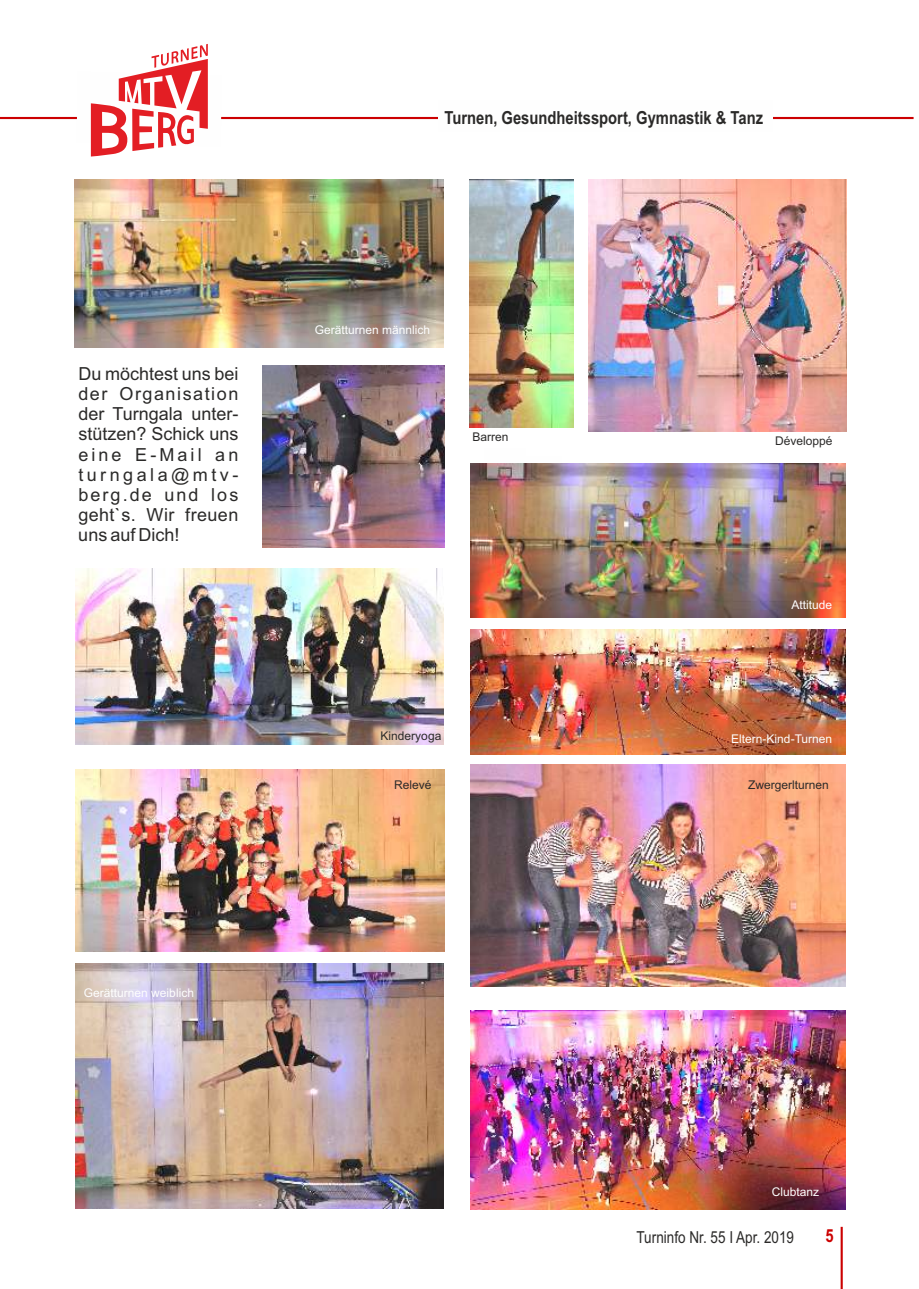
<style>
.page{position:relative;width:919px;height:1289px;background:#fff}
.page>*{position:absolute;margin:0;border:0;box-sizing:border-box;transform-origin:0 0}
.t1{font:18px/20.1px "Arial";letter-spacing:.115em;color:#2b2a29;text-align:justify}
.t2{font:700 18px "Arial Narrow";color:#2b2a29}
.t3{font:700 18px "Arial Narrow";color:#cc0001}
.t4{font:16.5px "Arial Narrow";color:#2b2a29}
.t5{font:12px "Arial";color:#fefefe}
.t6{font:12px "Arial";color:#2b2a29}
</style>
<div class="page">
<hr style="left:0;top:117px;width:913px;height:2px;background:#cc0001">
<div style="left:438px;top:100px;width:334px;height:31px;background:#fefefe"></div>
<hr style="left:840px;top:1226px;width:2px;height:62px;background:#cc0001">
<svg style="left:76px;top:44px;width:146px;height:112px"></svg>
<img style="left:75px;top:180px;width:369px;height:168px">
<img style="left:75px;top:963px;width:369px;height:245px">
<img style="left:588px;top:180px;width:258px;height:251px">
<img style="left:470px;top:464px;width:375px;height:153px">
<img style="left:263px;top:366px;width:181px;height:181px">
<img style="left:470px;top:629px;width:375px;height:125px">
<img style="left:470px;top:764px;width:375px;height:222px">
<img style="left:470px;top:1010px;width:375px;height:199px">
<img style="left:75px;top:769px;width:369px;height:182px">
<img style="left:75px;top:569px;width:369px;height:175px">
<img style="left:469px;top:179px;width:104px;height:248px">
<p class="t2" style="left:444px;top:111px;width:320px">Turnen, Gesundheitssport, Gymnastik &amp; Tanz</p>
<p class="t1" style="left:78px;top:365px;width:161px">Du möchtest uns bei der Organisation der Turngala unter&shy;stützen? Schick uns eine E-Mail an turngala@mtv&shy;berg.de und los geht`s. Wir freuen uns auf Dich!</p>
<p class="t5" style="left:315px;top:325px;width:117px">Gerätturnen männlich</p>
<p class="t6" style="left:472px;top:432px;width:38px">Barren</p>
<p class="t6" style="left:380px;top:731px;width:62px">Kinderyoga</p>
<p class="t6" style="left:394px;top:780px;width:39px">Relevé</p>
<p class="t5" style="left:84px;top:987px;width:112px">Gerätturnen weiblich</p>
<p class="t6" style="left:775px;top:436px;width:59px">Développé</p>
<p class="t5" style="left:791px;top:600px;width:42px">Attitude</p>
<p class="t5" style="left:731px;top:734px;width:102px">Eltern-Kind-Turnen</p>
<p class="t6" style="left:748px;top:780px;width:82px">Zwergerlturnen</p>
<p class="t5" style="left:771px;top:1187px;width:49px">Clubtanz</p>
<p class="t4" style="left:636px;top:1230px;width:159px">Turninfo Nr. 55 I Apr. 2019</p>
<p class="t3" style="left:825px;top:1228px;width:10px">5</p>
</div>
